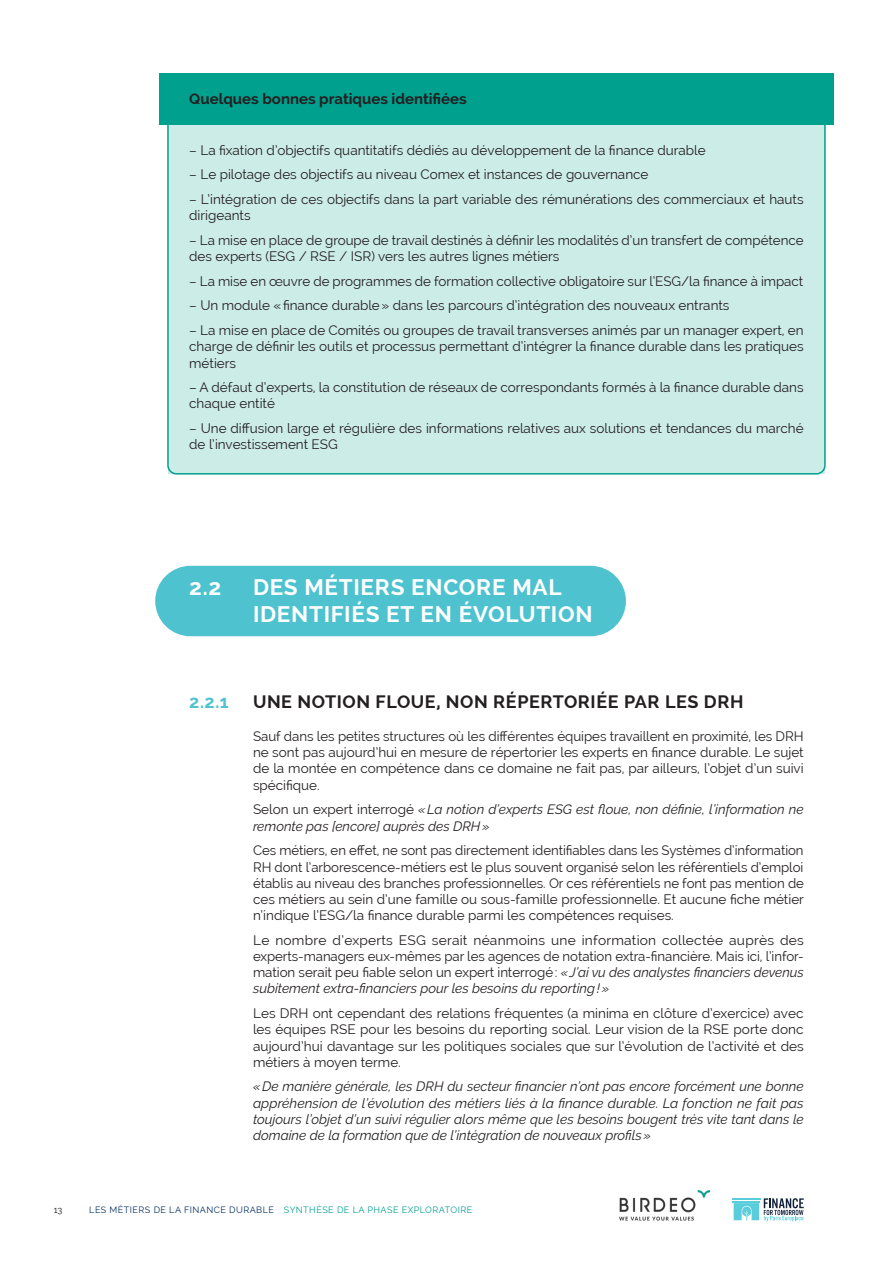
<style>
.page{position:relative;width:893px;height:1263px;background:#fff}
.page>*{position:absolute;margin:0;border:0;box-sizing:border-box;transform-origin:0 0}
.T2{font:700 22.5px/27px "Raleway";letter-spacing:.03em;color:#fff}
.T3{font:700 18px "Raleway";letter-spacing:.03em;color:#231f20}
.T3-2{font:700 18px "Raleway";color:#4ec3cf}
.encadré_titre{font:700 15px "Raleway";color:#231f20}
.texte_lecture{font:13.5px/16.2px "Raleway";color:#231f20;text-align:justify}
.encadré{font:13.5px/16.2px "Raleway";color:#231f20}
.texte_lecture-2{font:italic 13.5px/16.2px "Raleway";color:#231f20}
.t1{font:9px "Raleway";letter-spacing:.05em;color:#00a08e}
.t2{font:9px "Raleway";color:#231f20}
.s1{font-style:normal}
.s2{font-style:italic}
.s3{color:#002e5e}
</style>
<div class="page">
<hr style="left:732px;top:1198px;width:29px;height:2px;background:#5acddc">
<svg style="left:733px;top:1198px;width:71px;height:23px"></svg>
<img style="left:620px;top:1191px;width:89px;height:30px">
<div style="left:159px;top:73px;width:674px;height:52px;background:#00a08e"></div>
<div style="left:167px;top:125px;width:659px;height:350px;background:#ccece8"></div>
<div style="left:155px;top:566px;width:471px;height:70px;background:#4ec3cf;border-radius:35px"></div>
<p class="encadré_titre" style="left:189px;top:90px;width:279px">Quelques bonnes pratiques identifiées</p>
<p class="encadré" style="left:189px;top:142px;width:518px">– La fixation d’objectifs quantitatifs dédiés au développement de la finance durable</p>
<p class="encadré" style="left:189px;top:166px;width:461px">– Le pilotage des objectifs au niveau Comex et instances de gouvernance</p>
<p class="encadré" style="left:189px;top:191px;width:616px">– L’intégration de ces objectifs dans la part variable des rémunérations des commerciaux et hauts dirigeants</p>
<p class="encadré" style="left:189px;top:232px;width:616px">– La mise en place de groupe de travail destinés à définir les modalités d’un transfert de compétence des experts (ESG / RSE / ISR) vers les autres lignes métiers</p>
<p class="encadré" style="left:189px;top:273px;width:616px">– La mise en œuvre de programmes de formation collective obligatoire sur l’ESG/la finance à impact</p>
<p class="encadré" style="left:189px;top:298px;width:542px">– Un module «finance durable» dans les parcours d’intégration des nouveaux entrants</p>
<p class="encadré" style="left:189px;top:322px;width:616px;text-align:justify">– La mise en place de Comités ou groupes de travail transverses animés par un manager expert, en charge de définir les outils et processus permettant d’intégrer la finance durable dans les pratiques métiers</p>
<p class="encadré" style="left:189px;top:379px;width:616px">– A défaut d’experts, la constitution de réseaux de correspondants formés à la finance durable dans chaque entité</p>
<p class="encadré" style="left:189px;top:420px;width:616px">– Une diffusion large et régulière des informations relatives aux solutions et tendances du marché de l’investissement ESG</p>
<p class="T2" style="left:189px;top:574px;width:33px">2.2</p>
<p class="T2" style="left:253px;top:574px;width:341px">DES MÉTIERS ENCORE MAL<br>IDENTIFIÉS ET EN ÉVOLUTION</p>
<p class="T3-2" style="left:189px;top:691px;width:41px">2.2.1</p>
<p class="T3" style="left:253px;top:691px;width:492px">UNE NOTION FLOUE, NON RÉPERTORIÉE PAR LES DRH</p>
<p class="texte_lecture" style="left:253px;top:728px;width:552px">Sauf dans les petites structures où les différentes équipes travaillent en proximité, les DRH ne sont pas aujourd’hui en mesure de répertorier les experts en finance durable. Le sujet de la montée en compétence dans ce domaine ne fait pas, par ailleurs, l’objet d’un suivi spécifique.</p>
<p class="texte_lecture-2" style="left:253px;top:801px;width:552px"><span class="s1">Selon un expert interrogé</span> « La notion d’experts ESG est floue, non définie, l’information ne remonte pas [encore] auprès des DRH »</p>
<p class="texte_lecture" style="left:253px;top:842px;width:552px">Ces métiers, en effet, ne sont pas directement identifiables dans les Systèmes d’information RH dont l’arborescence-métiers est le plus souvent organisé selon les référentiels d’emploi établis au niveau des branches professionnelles. Or ces référentiels ne font pas mention de ces métiers au sein d’une famille ou sous-famille professionnelle. Et aucune fiche métier n’indique l’ESG/la finance durable parmi les compétences requises.</p>
<p class="texte_lecture" style="left:253px;top:932px;width:552px">Le nombre d’experts ESG serait néanmoins une information collectée auprès des experts-managers eux-mêmes par les agences de notation extra-financière. Mais ici, l’infor&shy;mation serait peu fiable selon un expert interrogé: <span class="s2">« J’ai vu des analystes financiers devenus subitement extra-financiers pour les besoins du reporting ! »</span></p>
<p class="texte_lecture" style="left:253px;top:1005px;width:552px">Les DRH ont cependant des relations fréquentes (a minima en clôture d’exercice) avec les équipes RSE pour les besoins du reporting social. Leur vision de la RSE porte donc aujourd’hui davantage sur les politiques sociales que sur l’évolution de l’activité et des métiers à moyen terme.</p>
<p class="texte_lecture-2" style="left:253px;top:1078px;width:552px;text-align:justify">« De manière générale, les DRH du secteur financier n’ont pas encore forcément une bonne appréhension de l’évolution des métiers liés à la finance durable. La fonction ne fait pas toujours l’objet d’un suivi régulier alors même que les besoins bougent très vite tant dans le domaine de la formation que de l’intégration de nouveaux profils »</p>
<p class="t2" style="left:54px;top:1205px;width:10px">13</p>
<p class="t1" style="left:89px;top:1205px;width:384px"><span class="s3">LES MÉTIERS DE LA FINANCE DURABLE</span> SYNTHÈSE DE LA PHASE EXPLORATOIRE</p>
</div>
